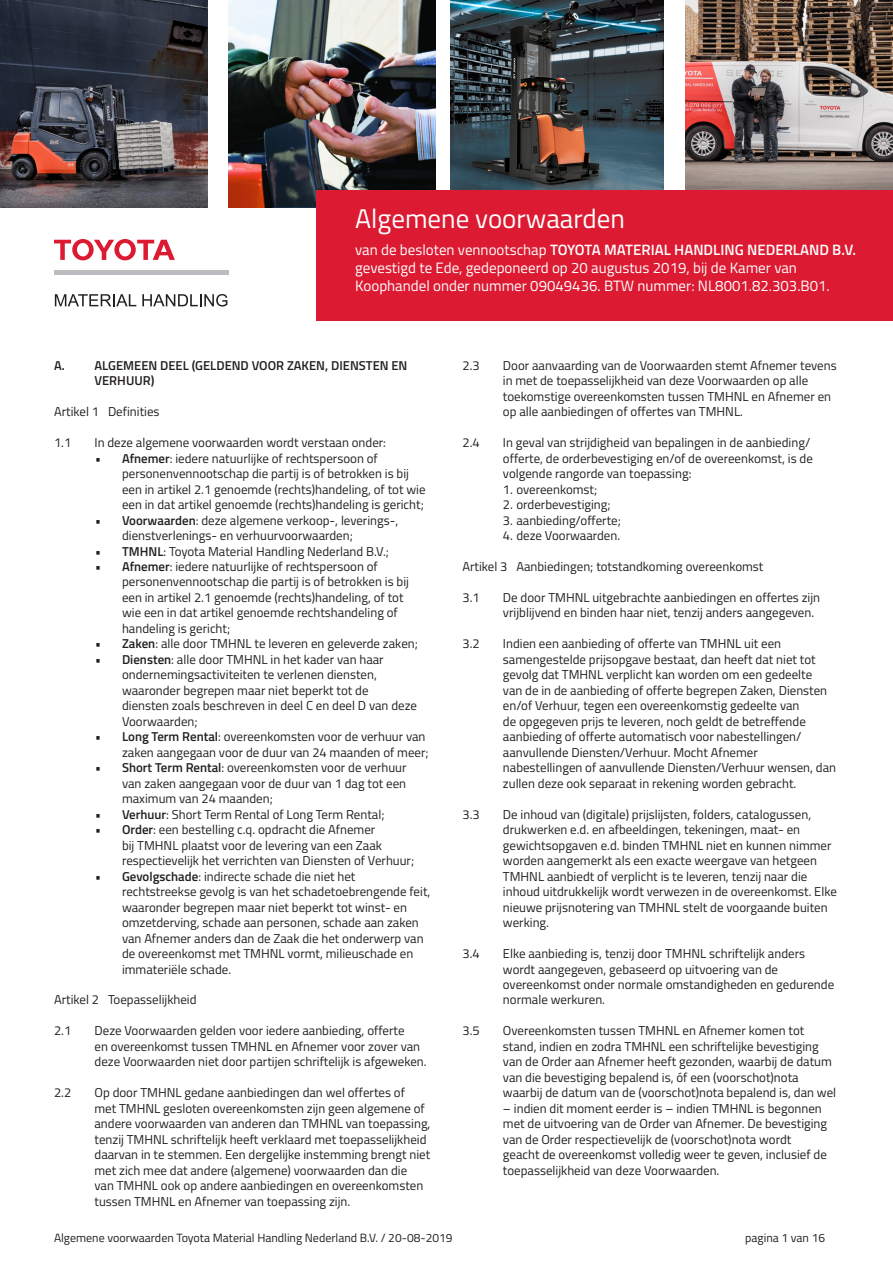
<style>
.page{position:relative;width:893px;height:1263px;background:#fff}
.page>*{position:absolute;margin:0;border:0;box-sizing:border-box;transform-origin:0 0}
.t1{font:27px "Titillium";color:#fff}
.t2{font:15px "Titillium";color:#fff}
.t3{font:600 15px "Titillium";color:#fff}
.t4{font:12.9px/15.5px "Titillium";color:#231f20}
.t5{font:600 12.9px/15.5px "Titillium";color:#231f20}
.t6{font:12px "Titillium";color:#231f20}
.s1{font-weight:400}
.s2{font-weight:600}
</style>
<div class="page">
<img style="left:451px;top:0;width:212px;height:190px">
<img style="left:686px;top:0;width:207px;height:190px">
<svg style="left:54px;top:239px;width:121px;height:21px"></svg>
<hr style="left:54px;top:270px;width:175px;height:4px;background:#bcbdc0">
<svg style="left:55px;top:294px;width:81px;height:12px"></svg>
<svg style="left:142px;top:294px;width:85px;height:13px"></svg>
<img style="left:0;top:0;width:207px;height:207px">
<img style="left:229px;top:0;width:207px;height:207px">
<div style="left:316px;top:190px;width:577px;height:131px;background:#dc1a32"></div>
<p class="t1" style="left:355px;top:198px;width:271px">Algemene voorwaarden</p>
<p class="t3" style="left:355px;top:239px;width:502px"><span class="s1">van de besloten vennootschap</span> TOYOTA MATERIAL HANDLING NEDERLAND B.V.</p>
<p class="t2" style="left:355px;top:257px;width:443px">gevestigd te Ede, gedeponeerd op 20 augustus 2019, bij de Kamer van</p>
<p class="t2" style="left:355px;top:275px;width:476px">Koophandel onder nummer 09049436. BTW nummer: NL8001.82.303.B01.</p>
<p class="t5" style="left:94px;top:357px;width:314px;text-indent:-40px">A. ALGEMEEN DEEL (GELDEND VOOR ZAKEN, DIENSTEN EN<br>VERHUUR)</p>
<p class="t4" style="left:54px;top:403px;width:107px">Artikel 1 Definities</p>
<p class="t4" style="left:54px;top:434px;width:19px">1.1</p>
<p class="t4" style="left:95px;top:434px;width:293px">In deze algemene voorwaarden wordt verstaan onder:</p>
<p class="t4" style="left:122px;top:450px;width:305px;text-indent:-27px"><span class="s2">• Afnemer</span>: iedere natuurlijke of rechtspersoon of personenvennootschap die partij is of betrokken is bij een in artikel 2.1 genoemde (rechts)handeling, of tot wie een in dat artikel genoemde (rechts)handeling is gericht;</p>
<p class="t4" style="left:122px;top:512px;width:278px;text-indent:-27px"><span class="s2">• Voorwaarden</span>: deze algemene verkoop-, leverings-, dienstverlenings- en verhuurvoorwaarden;</p>
<p class="t4" style="left:95px;top:543px;width:295px"><span class="s2">• TMHNL</span>: Toyota Material Handling Nederland B.V.;</p>
<p class="t4" style="left:122px;top:558px;width:288px;text-indent:-27px"><span class="s2">• Afnemer</span>: iedere natuurlijke of rechtspersoon of personenvennootschap die partij is of betrokken is bij een in artikel 2.1 genoemde (rechts)handeling, of tot wie een in dat artikel genoemde rechtshandeling of handeling is gericht;</p>
<p class="t4" style="left:95px;top:635px;width:324px"><span class="s2">• Zaken</span>: alle door TMHNL te leveren en geleverde zaken;</p>
<p class="t4" style="left:122px;top:651px;width:297px;text-indent:-27px"><span class="s2">• Diensten</span>: alle door TMHNL in het kader van haar ondernemingsactiviteiten te verlenen diensten, waaronder begrepen maar niet beperkt tot de diensten zoals beschreven in deel C en deel D van deze Voorwaarden;</p>
<p class="t4" style="left:95px;top:728px;width:335px;text-align:right"><span class="s2">• Long Term Rental</span>: overeenkomsten voor de verhuur van zaken aangegaan voor de duur van 24 maanden of meer;</p>
<p class="t4" style="left:122px;top:759px;width:286px;text-align:justify;text-indent:-27px"><span class="s2">• Short Term Rental</span>: overeenkomsten voor de verhuur van zaken aangegaan voor de duur van 1 dag tot een maximum van 24 maanden;</p>
<p class="t4" style="left:95px;top:806px;width:291px"><span class="s2">• Verhuur</span>: Short Term Rental of Long Term Rental;</p>
<p class="t4" style="left:122px;top:821px;width:294px;text-indent:-27px"><span class="s2">• Order</span>: een bestelling c.q. opdracht die Afnemer<br>bij TMHNL plaatst voor de levering van een Zaak respectievelijk het verrichten van Diensten of Verhuur;</p>
<p class="t4" style="left:122px;top:868px;width:310px;text-indent:-27px"><span class="s2">• Gevolgschade</span>: indirecte schade die niet het rechtstreekse gevolg is van het schadetoebrengende feit, waaronder begrepen maar niet beperkt tot winst- en omzetderving, schade aan personen, schade aan zaken van Afnemer anders dan de Zaak die het onderwerp van de overeenkomst met TMHNL vormt, milieuschade en immateriële schade.</p>
<p class="t4" style="left:54px;top:991px;width:144px">Artikel 2 Toepasselijkheid</p>
<p class="t4" style="left:54px;top:1022px;width:19px">2.1</p>
<p class="t4" style="left:94px;top:1022px;width:334px">Deze Voorwaarden gelden voor iedere aanbieding, offerte<br>en overeenkomst tussen TMHNL en Afnemer voor zover van deze Voorwaarden niet door partijen schriftelijk is afgeweken.</p>
<p class="t4" style="left:54px;top:1084px;width:19px">2.2</p>
<p class="t4" style="left:94px;top:1084px;width:337px">Op door TMHNL gedane aanbiedingen dan wel offertes of<br>met TMHNL gesloten overeenkomsten zijn geen algemene of andere voorwaarden van anderen dan TMHNL van toepassing, tenzij TMHNL schriftelijk heeft verklaard met toepasselijkheid daarvan in te stemmen. Een dergelijke instemming brengt niet met zich mee dat andere (algemene) voorwaarden dan die<br>van TMHNL ook op andere aanbiedingen en overeenkomsten tussen TMHNL en Afnemer van toepassing zijn.</p>
<p class="t4" style="left:462px;top:357px;width:19px">2.3</p>
<p class="t4" style="left:503px;top:357px;width:335px">Door aanvaarding van de Voorwaarden stemt Afnemer tevens in met de toepasselijkheid van deze Voorwaarden op alle toekomstige overeenkomsten tussen TMHNL en Afnemer en op alle aanbiedingen of offertes van TMHNL.</p>
<p class="t4" style="left:462px;top:434px;width:19px">2.4</p>
<p class="t4" style="left:503px;top:434px;width:311px">In geval van strijdigheid van bepalingen in de aanbieding/ offerte, de orderbevestiging en/of de overeenkomst, is de volgende rangorde van toepassing:</p>
<p class="t4" style="left:503px;top:481px;width:96px">1. overeenkomst;</p>
<p class="t4" style="left:503px;top:496px;width:109px">2. orderbevestiging;</p>
<p class="t4" style="left:503px;top:512px;width:120px">3. aanbieding/offerte;</p>
<p class="t4" style="left:503px;top:527px;width:119px">4. deze Voorwaarden.</p>
<p class="t4" style="left:462px;top:558px;width:302px">Artikel 3 Aanbiedingen; totstandkoming overeenkomst</p>
<p class="t4" style="left:462px;top:589px;width:19px">3.1</p>
<p class="t4" style="left:503px;top:589px;width:319px">De door TMHNL uitgebrachte aanbiedingen en offertes zijn vrijblijvend en binden haar niet, tenzij anders aangegeven.</p>
<p class="t4" style="left:462px;top:635px;width:19px">3.2</p>
<p class="t4" style="left:503px;top:635px;width:335px">Indien een aanbieding of offerte van TMHNL uit een samengestelde prijsopgave bestaat, dan heeft dat niet tot gevolg dat TMHNL verplicht kan worden om een gedeelte<br>van de in de aanbieding of offerte begrepen Zaken, Diensten en/of Verhuur, tegen een overeenkomstig gedeelte van<br>de opgegeven prijs te leveren, noch geldt de betreffende aanbieding of offerte automatisch voor nabestellingen/ aanvullende Diensten/Verhuur. Mocht Afnemer nabestellingen of aanvullende Diensten/Verhuur wensen, dan zullen deze ook separaat in rekening worden gebracht.</p>
<p class="t4" style="left:462px;top:806px;width:19px">3.3</p>
<p class="t4" style="left:503px;top:806px;width:335px">De inhoud van (digitale) prijslijsten, folders, catalogussen, drukwerken e.d. en afbeeldingen, tekeningen, maat- en gewichtsopgaven e.d. binden TMHNL niet en kunnen nimmer worden aangemerkt als een exacte weergave van hetgeen TMHNL aanbiedt of verplicht is te leveren, tenzij naar die inhoud uitdrukkelijk wordt verwezen in de overeenkomst. Elke nieuwe prijsnotering van TMHNL stelt de voorgaande buiten werking.</p>
<p class="t4" style="left:462px;top:945px;width:19px">3.4</p>
<p class="t4" style="left:503px;top:945px;width:333px">Elke aanbieding is, tenzij door TMHNL schriftelijk anders wordt aangegeven, gebaseerd op uitvoering van de overeenkomst onder normale omstandigheden en gedurende normale werkuren.</p>
<p class="t4" style="left:462px;top:1022px;width:19px">3.5</p>
<p class="t4" style="left:503px;top:1022px;width:335px">Overeenkomsten tussen TMHNL en Afnemer komen tot stand, indien en zodra TMHNL een schriftelijke bevestiging van de Order aan Afnemer heeft gezonden, waarbij de datum van die bevestiging bepalend is, óf een (voorschot)nota waarbij de datum van de (voorschot)nota bepalend is, dan wel</p>
<p class="t4" style="left:503px;top:1100px;width:326px">– indien dit moment eerder is – indien TMHNL is begonnen met de uitvoering van de Order van Afnemer. De bevestiging van de Order respectievelijk de (voorschot)nota wordt geacht de overeenkomst volledig weer te geven, inclusief de toepasselijkheid van deze Voorwaarden.</p>
<p class="t6" style="left:54px;top:1229px;width:400px">Algemene voorwaarden Toyota Material Handling Nederland B.V. / 20-08-2019</p>
<p class="t6" style="left:745px;top:1229px;width:81px">pagina 1 van 16</p>
</div>
